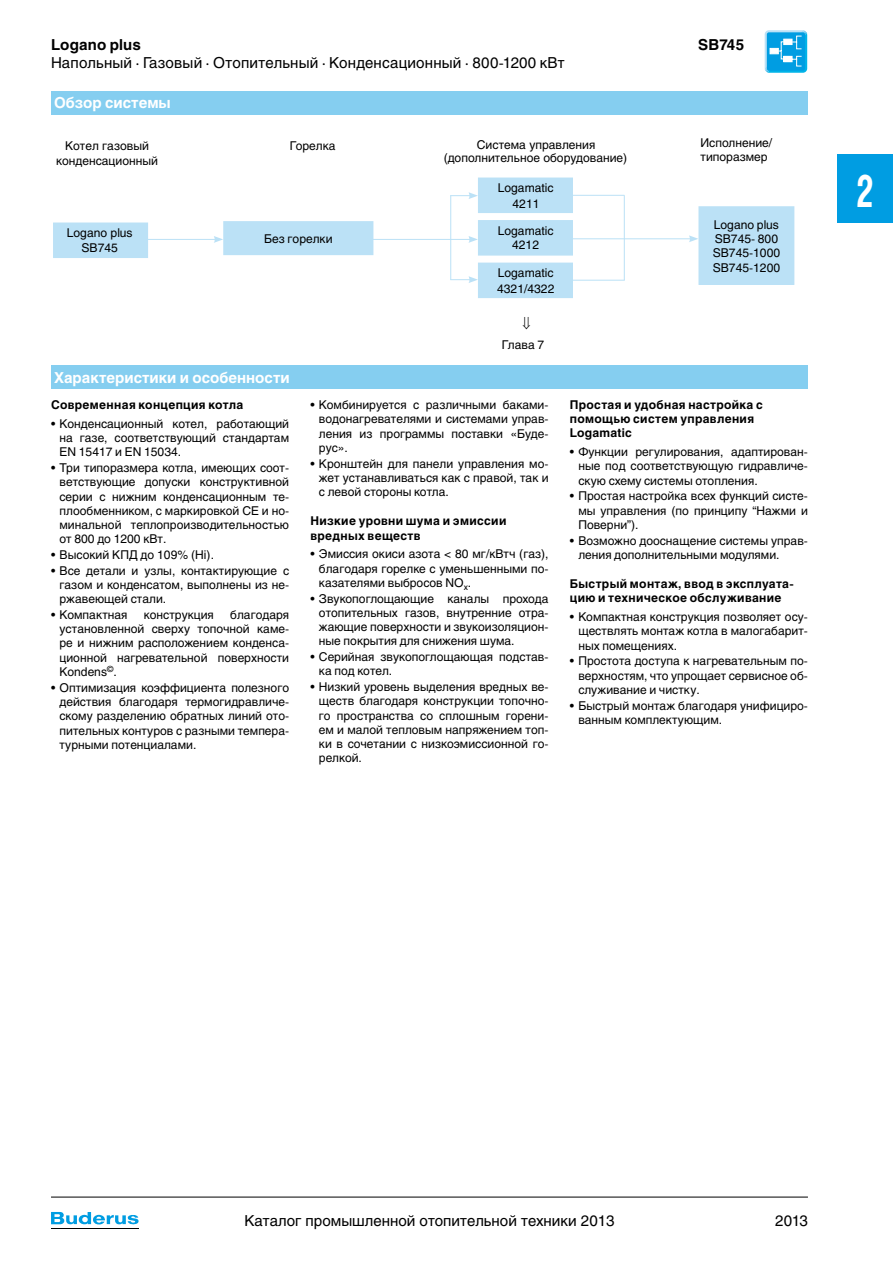
<style>
.page{position:relative;width:893px;height:1263px;background:#fff}
.page>*{position:absolute;margin:0;border:0;box-sizing:border-box;transform-origin:0 0}
.t1{font:700 45px "Helios Cond";color:#fff;scale:.8 1}
.t2{font:15px "Helios";color:#000}
.t3{font:700 15px "Helios";color:#fff}
.t4{font:700 15px "Helios";letter-spacing:.01em;color:#000}
.t5{font:12px/14.2px "Helios";color:#000;text-align:justify}
.t6{font:700 12px/14.2px "Helios";letter-spacing:.03em;color:#000}
</style>
<div class="page">
<hr style="left:51px;top:1197px;width:757px;height:1px;background:#000">
<svg style="left:51px;top:1212px;width:88px;height:13px"></svg>
<hr style="left:51px;top:1228px;width:87px;height:1px;background:#000">
<div style="left:838px;top:155px;width:55px;height:68px;background:#009de2"></div>
<svg style="left:764px;top:33px;width:44px;height:37px"></svg>
<svg style="left:765px;top:30px;width:42px;height:43px;background:#38b4e8"></svg>
<div style="left:51px;top:91px;width:757px;height:24px;background:#85cef0"></div>
<div style="left:51px;top:366px;width:757px;height:23px;background:#85cef0"></div>
<div style="left:699px;top:207px;width:95px;height:77px;background:#bbe1f6"></div>
<div style="left:698px;top:206px;width:96px;height:79px;border:2px solid #bbe1f6"></div>
<div style="left:53px;top:222px;width:95px;height:36px;background:#bbe1f6;border:2px solid #bbe1f6"></div>
<div style="left:224px;top:222px;width:149px;height:32px;background:#bbe1f6"></div>
<div style="left:223px;top:221px;width:150px;height:34px;border:2px solid #bbe1f6"></div>
<div style="left:478px;top:220px;width:95px;height:36px;background:#bbe1f6;border:2px solid #bbe1f6"></div>
<div style="left:478px;top:178px;width:95px;height:35px;background:#bbe1f6"></div>
<div style="left:478px;top:263px;width:95px;height:35px;background:#bbe1f6"></div>
<hr style="left:624px;top:195px;width:1px;height:85px;background:#bbe1f6">
<hr style="left:573px;top:280px;width:52px;height:1px;background:#bbe1f6">
<hr style="left:572px;top:195px;width:52px;height:1px;background:#bbe1f6">
<svg style="left:451px;top:276px;width:27px;height:7px"></svg>
<hr style="left:568px;top:238px;width:123px;height:1px;background:#bbe1f6">
<svg style="left:689px;top:235px;width:9px;height:7px"></svg>
<hr style="left:372px;top:239px;width:99px;height:1px;background:#bbe1f6">
<svg style="left:468px;top:236px;width:10px;height:7px"></svg>
<hr style="left:147px;top:239px;width:69px;height:1px;background:#bbe1f6">
<svg style="left:214px;top:236px;width:9px;height:7px"></svg>
<hr style="left:450px;top:195px;width:1px;height:85px;background:#bbe1f6">
<svg style="left:450px;top:192px;width:28px;height:7px"></svg>
<p class="t4" style="left:51px;top:36px;width:91px">Logano plus</p>
<p class="t4" style="left:698px;top:36px;width:47px">SB745</p>
<p class="t2" style="left:51px;top:54px;width:515px">Напольный · Газовый · Отопительный · Конденсационный · 800-1200 кВт</p>
<p class="t3" style="left:54px;top:94px;width:118px">Обзор системы</p>
<p class="t5" style="left:56px;top:139px;width:103px;text-align:center">Котел газовый конденсационный</p>
<p class="t5" style="left:444px;top:138px;width:185px;line-height:12.9px;text-align:center">Система управления (дополнительное оборудование)</p>
<p class="t5" style="left:700px;top:135px;width:73px">Исполнение/ типоразмер</p>
<p class="t5" style="left:290px;top:139px;width:47px">Горелка</p>
<p class="t5" style="left:67px;top:226px;width:67px;text-align:center">Logano plus<br>SB745</p>
<p class="t5" style="left:264px;top:231px;width:70px">Без горелки</p>
<p class="t5" style="left:498px;top:180px;width:57px;line-height:15.6px;text-align:center">Logamatic<br>4211</p>
<p class="t5" style="left:498px;top:223px;width:57px">Logamatic</p>
<p class="t5" style="left:497px;top:265px;width:59px;line-height:15.6px">Logamatic<br>4321/4322</p>
<p class="t5" style="left:512px;top:238px;width:28px">4212</p>
<p class="t5" style="left:713px;top:217px;width:69px;text-align:left">Logano plus<br>SB745- 800<br>SB745-1000<br>SB745-1200</p>
<p class="t3" style="left:54px;top:369px;width:237px">Характеристики и особенности</p>
<p class="t6" style="left:51px;top:398px;width:194px">Современная концепция котла</p>
<p class="t5" style="left:60px;top:416px;width:231px;text-indent:-9px">• Конденсационный котел, работающий на газе, соответствующий стандартам EN 15417 и EN 15034.</p>
<p class="t5" style="left:60px;top:460px;width:231px;text-indent:-9px">• Три типоразмера котла, имеющих соот&shy;ветствующие допуски конструктивной серии с нижним конденсационным те&shy;плообменником, с маркировкой CE и но&shy;минальной теплопроизводительностью от 800 до 1200 кВт.</p>
<p class="t5" style="left:51px;top:547px;width:165px">• Высокий КПД до 109% (Hi).</p>
<p class="t5" style="left:60px;top:563px;width:231px;text-indent:-9px">• Все детали и узлы, контактирующие с газом и конденсатом, выполнены из не&shy;ржавеющей стали.</p>
<p class="t5" style="left:51px;top:607px;width:78px">• Компактная</p>
<p class="t5" style="left:144px;top:607px;width:71px">конструкция</p>
<p class="t5" style="left:60px;top:607px;width:231px;text-indent:171px">благодаря установленной сверху топочной каме&shy;ре и нижним расположением конденса&shy;ционной нагревательной поверхности Kondens<sup>©</sup>.</p>
<p class="t5" style="left:60px;top:680px;width:231px;text-indent:-9px">• Оптимизация коэффициента полезного действия благодаря термогидравличе&shy;скому разделению обратных линий ото&shy;пительных контуров с разными темпера&shy;турными потенциалами.</p>
<p class="t5" style="left:502px;top:337px;width:44px">Глава 7</p>
<p class="t5" style="left:319px;top:398px;width:231px;text-indent:-9px">• Комбинируется с различными баками&shy;водонагревателями и системами управ&shy;ления из программы поставки «Буде&shy;рус».</p>
<p class="t5" style="left:319px;top:456px;width:231px;text-indent:-9px">• Кронштейн для панели управления мо&shy;жет устанавливаться как с правой, так и с левой стороны котла.</p>
<p class="t6" style="left:310px;top:514px;width:197px">Низкие уровни шума и эмиссии вредных веществ</p>
<p class="t5" style="left:319px;top:547px;width:231px;text-indent:-9px">• Эмиссия окиси азота &lt; 80 мг/кВтч (газ), благодаря горелке с уменьшенными по&shy;казателями выбросов NO<sub>x</sub>.</p>
<p class="t5" style="left:319px;top:591px;width:231px;text-indent:-9px">• Звукопоглощающие каналы прохода отопительных газов, внутренние отра&shy;жающие поверхности и звукоизоляцион&shy;ные покрытия для снижения шума.</p>
<p class="t5" style="left:319px;top:650px;width:231px;text-indent:-9px">• Серийная звукопоглощающая подстав&shy;ка под котел.</p>
<p class="t5" style="left:319px;top:679px;width:231px;text-indent:-9px">• Низкий уровень выделения вредных ве&shy;ществ благодаря конструкции топочно&shy;го пространства со сплошным горени&shy;ем и малой тепловым напряжением топ&shy;ки в сочетании с низкоэмиссионной го&shy;релкой.</p>
<p class="t6" style="left:570px;top:398px;width:194px">Простая и удобная настройка с помощью систем управления<br>Logamatic</p>
<p class="t5" style="left:578px;top:445px;width:231px;text-indent:-9px">• Функции регулирования, адаптирован&shy;ные под соответствующую гидравличе&shy;скую схему системы отопления.</p>
<p class="t5" style="left:578px;top:489px;width:231px;text-indent:-9px">• Простая настройка всех функций систе&shy;мы управления (по принципу “Нажми и Поверни”).</p>
<p class="t5" style="left:578px;top:533px;width:231px;text-indent:-9px">• Возможно дооснащение системы управ&shy;ления дополнительными модулями.</p>
<p class="t6" style="left:570px;top:577px;width:225px">Быстрый монтаж, ввод в эксплуата&shy;цию и техническое обслуживание</p>
<p class="t5" style="left:578px;top:610px;width:231px;text-indent:-9px">• Компактная конструкция позволяет осу&shy;ществлять монтаж котла в малогабарит&shy;ных помещениях.</p>
<p class="t5" style="left:578px;top:654px;width:231px;text-indent:-9px">• Простота доступа к нагревательным по&shy;верхностям, что упрощает сервисное об&shy;служивание и чистку.</p>
<p class="t5" style="left:578px;top:698px;width:231px;text-indent:-9px">• Быстрый монтаж благодаря унифициро&shy;ванным комплектующим.</p>
<h1 class="t1" style="left:856px;top:164px;width:24px">2</h1>
<p class="t2" style="left:244px;top:1212px;width:372px">Каталог промышленной отопительной техники 2013</p>
<p class="t2" style="left:775px;top:1212px;width:34px">2013</p>
</div>
